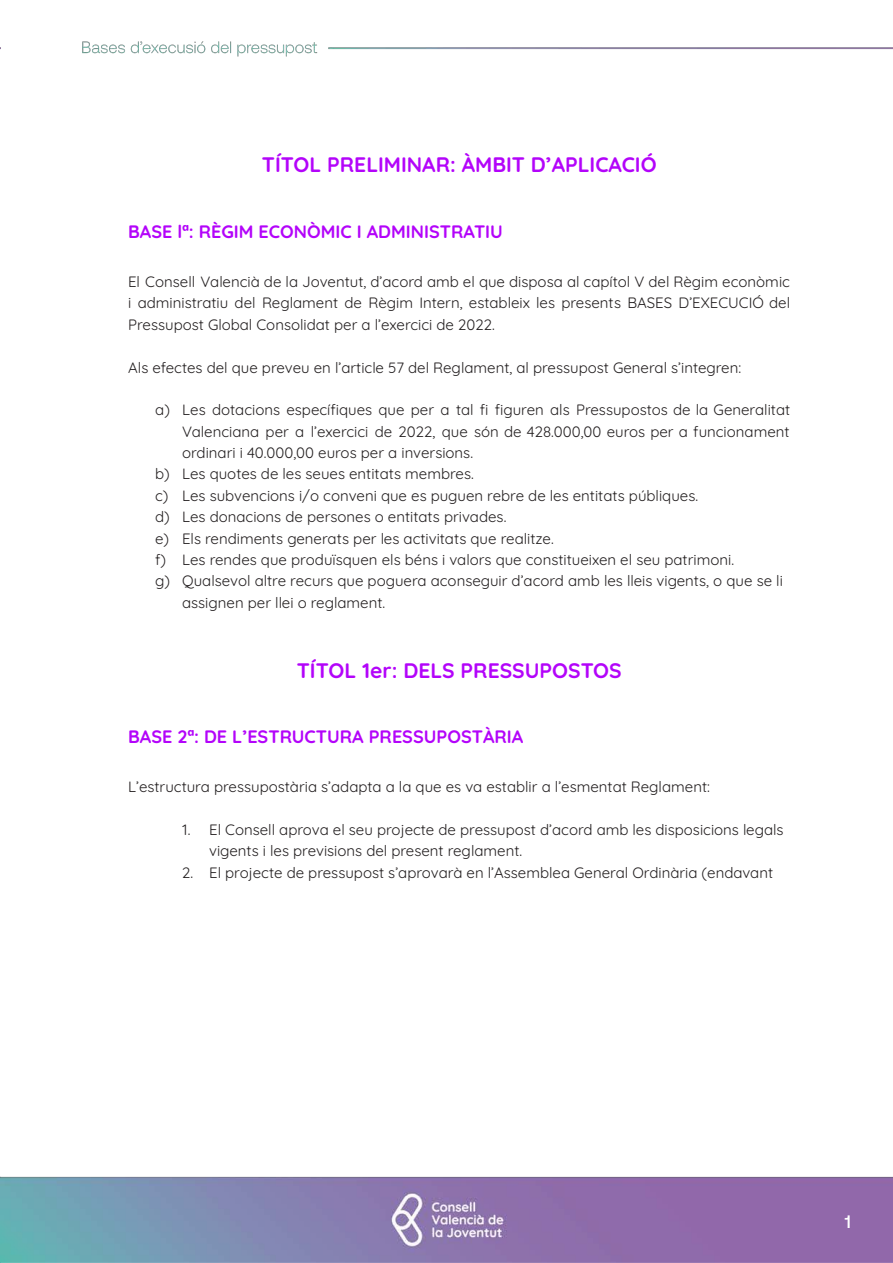
<style>
.page{position:relative;width:893px;height:1263px;background:#fff}
.page>*{position:absolute;margin:0;border:0;box-sizing:border-box;transform-origin:0 0}
.t1{font:700 21px "Quicksand";color:#b304fa}
.t2{font:700 18px "Quicksand";color:#b304fa}
.t3{font:500 18px "Aeonik";color:#fff}
.t4{font:15px/21.3px "Quicksand";color:#231f20;text-align:justify}
</style>
<div class="page">
<img style="left:0;top:41px;width:893px;height:1222px">
<div style="left:0;top:115px;width:893px;height:1035px;background:#fff"></div>
<p class="t1" style="left:262px;top:149px;width:396px">TÍTOL PRELIMINAR: ÀMBIT D’APLICACIÓ</p>
<p class="t2" style="left:128px;top:218px;width:376px">BASE lª: RÈGIM ECONÒMIC I ADMINISTRATIU</p>
<p class="t4" style="left:128px;top:270px;width:663px">El Consell Valencià de la Joventut, d’acord amb el que disposa al capítol V del Règim econòmic i administratiu del Reglament de Règim Intern, estableix les presents BASES D’EXECUCIÓ del Pressupost Global Consolidat per a l’exercici de 2022.</p>
<p class="t4" style="left:128px;top:355px;width:614px">Als efectes del que preveu en l’article 57 del Reglament, al pressupost General s’integren:</p>
<p class="t4" style="left:155px;top:398px;width:636px">a) Les dotacions específiques que per a tal fi figuren als Pressupostos de la Generalitat</p>
<p class="t4" style="left:182px;top:419px;width:609px">Valenciana per a l’exercici de 2022, que són de 428.000,00 euros per a funcionament</p>
<p class="t4" style="left:182px;top:441px;width:292px">ordinari i 40.000,00 euros per a inversions.</p>
<p class="t4" style="left:155px;top:462px;width:320px">b) Les quotes de les seues entitats membres.</p>
<p class="t4" style="left:155px;top:483px;width:545px">c) Les subvencions i/o conveni que es puguen rebre de les entitats públiques.</p>
<p class="t4" style="left:155px;top:505px;width:353px">d) Les donacions de persones o entitats privades.</p>
<p class="t4" style="left:155px;top:526px;width:400px">e) Els rendiments generats per les activitats que realitze.</p>
<p class="t4" style="left:155px;top:548px;width:580px">f) Les rendes que produïsquen els béns i valors que constitueixen el seu patrimoni.</p>
<p class="t4" style="left:155px;top:569px;width:629px">g) Qualsevol altre recurs que poguera aconseguir d’acord amb les lleis vigents, o que se li</p>
<p class="t4" style="left:182px;top:590px;width:205px">assignen per llei o reglament.</p>
<p class="t1" style="left:297px;top:654px;width:326px">TÍTOL 1er: DELS PRESSUPOSTOS</p>
<p class="t2" style="left:128px;top:723px;width:397px">BASE 2ª: DE L’ESTRUCTURA PRESSUPOSTÀRIA</p>
<p class="t4" style="left:128px;top:775px;width:583px">L’estructura pressupostària s’adapta a la que es va establir a l’esmentat Reglament:</p>
<p class="t4" style="left:209px;top:818px;width:576px;text-indent:-27px">1. El Consell aprova el seu projecte de pressupost d’acord amb les disposicions legals vigents i les previsions del present reglament.</p>
<p class="t4" style="left:182px;top:860px;width:592px">2. El projecte de pressupost s’aprovarà en l’Assemblea General Ordinària (endavant</p>
<p class="t3" style="left:845px;top:1211px;width:8px">1</p>
</div>
